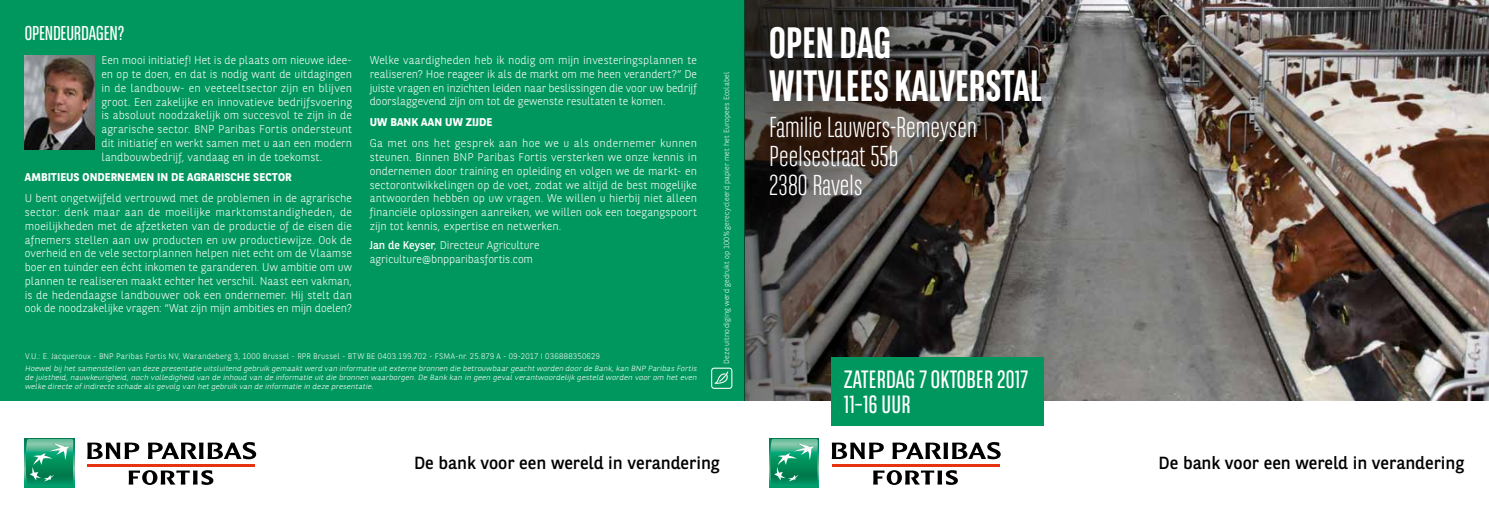
<style>
.page{position:relative;width:1489px;height:525px;background:#fff}
.page>*{position:absolute;margin:0;border:0;box-sizing:border-box;transform-origin:0 0}
.t1{font:700 43.75px/43.8px "BNPP Sans Condensed";color:#fff}
.t2{font:300 28.75px/28.8px "BNPP Sans Condensed";color:#fff}
.t3{font:25px/25px "BNPP Sans Condensed";letter-spacing:.01em;color:#fff}
.t4{font:20px "BNPP Sans Condensed";letter-spacing:-.01em;color:#fff}
.t5{font:17.5px "BNPP Sans";color:#000}
.t6{font:300 11.25px/13.8px "BNPP Sans";color:#fff;text-align:justify}
.t7{font:700 11.25px "BNPP Sans";letter-spacing:.005em;color:#fff}
.t8{font:300 8.12px "BNPP Sans";letter-spacing:.025em;color:#fff}
.t9{font:italic 300 7.5px/8.8px "BNPP Square";color:#fff;text-align:justify}
.t10{font:300 7.5px "BNPP Sans";letter-spacing:.025em;color:#fff}
.s1{font-weight:400}
</style>
<div class="page">
<img style="left:1318px;top:0;width:170px;height:400px">
<div style="left:0;top:0;width:744px;height:400px;background:#00975f"></div>
<img style="left:744px;top:0;width:574px;height:400px">
<svg style="left:769px;top:438px;width:50px;height:49px"></svg>
<svg style="left:770px;top:438px;width:47px;height:48px;background:#2ea279"></svg>
<hr style="left:831px;top:463px;width:168px;height:3px;background:#e63312">
<svg style="left:831px;top:442px;width:52px;height:17px"></svg>
<svg style="left:892px;top:442px;width:108px;height:17px"></svg>
<svg style="left:873px;top:470px;width:84px;height:14px"></svg>
<svg style="left:25px;top:438px;width:49px;height:49px"></svg>
<svg style="left:26px;top:438px;width:47px;height:48px;background:#2ea279"></svg>
<hr style="left:87px;top:463px;width:168px;height:3px;background:#e63312">
<svg style="left:87px;top:442px;width:52px;height:17px"></svg>
<svg style="left:148px;top:442px;width:108px;height:17px"></svg>
<svg style="left:129px;top:470px;width:84px;height:14px"></svg>
<img style="left:25px;top:56px;width:69px;height:94px">
<div style="left:739px;top:0;width:330px;height:225px;background:#000;opacity:.83"></div>
<svg style="left:711px;top:367px;width:21px;height:21px"></svg>
<div style="left:831px;top:357px;width:213px;height:68px;background:#00975f"></div>
<h3 class="t4" style="left:25px;top:20px;width:101px">OPENDEURDAGEN?</h3>
<p class="t6" style="left:101px;top:53px;width:252px">Een mooi initiatief! Het is de plaats om nieuwe idee&shy;ën op te doen, en dat is nodig want de uitdagingen in de landbouw- en veeteeltsector zijn en blijven groot. Een zakelijke en innovatieve bedrijfsvoering is absoluut noodzakelijk om succesvol te zijn in de agrarische sector. BNP Paribas Fortis ondersteunt dit initiatief en werkt samen met u aan een modern landbouwbedrijf, vandaag en in de toekomst.</p>
<p class="t7" style="left:25px;top:170px;width:268px">AMBITIEUS ONDERNEMEN IN DE AGRARISCHE SECTOR</p>
<p class="t6" style="left:25px;top:191px;width:329px">U bent ongetwijfeld vertrouwd met de problemen in de agrarische sector: denk maar aan de moeilijke marktomstandigheden, de moeilijkheden met de afzetketen van de productie of de eisen die afnemers stellen aan uw producten en uw productiewijze. Ook de overheid en de vele sectorplannen helpen niet echt om de Vlaamse boer en tuinder een écht inkomen te garanderen. Uw ambitie om uw plannen te realiseren maakt echter het verschil. Naast een vakman, is de hedendaagse landbouwer ook een ondernemer. Hij stelt dan ook de noodzakelijke vragen: “Wat zijn mijn ambities en mijn doelen?</p>
<p class="t6" style="left:370px;top:53px;width:329px">Welke vaardigheden heb ik nodig om mijn investeringsplannen te realiseren? Hoe reageer ik als de markt om me heen verandert?” De juiste vragen en inzichten leiden naar beslissingen die voor uw bedrijf doorslaggevend zijn om tot de gewenste resultaten te komen.</p>
<p class="t7" style="left:370px;top:115px;width:124px">UW BANK AAN UW ZIJDE</p>
<p class="t6" style="left:370px;top:136px;width:329px">Ga met ons het gesprek aan hoe we u als ondernemer kunnen steunen. Binnen BNP Paribas Fortis versterken we onze kennis in ondernemen door training en opleiding en volgen we de markt- en sectorontwikkelingen op de voet, zodat we altijd de best mogelijke antwoorden hebben op uw vragen. We willen u hierbij niet alleen financiële oplossingen aanreiken, we willen ook een toegangspoort zijn tot kennis, expertise en netwerken.</p>
<p class="t6" style="left:370px;top:238px;width:171px"><span class="s1">Jan de Keyser</span>, Directeur Agriculture agriculture@bnpparibasfortis.com</p>
<p class="t8" style="left:25px;top:351px;width:576px">V.U.: E. Jacqueroux - BNP Paribas Fortis NV, Warandeberg 3, 1000 Brussel - RPR Brussel - BTW BE 0403.199.702 - FSMA-nr. 25.879 A - 09-2017 I 036888350629</p>
<p class="t9" style="left:25px;top:363px;width:675px">Hoewelbij hetsamenstellen van deze presentatie uitsluitend gebruik gemaaktwerd van informatie uitexterne bronnen die betrouwbaargeachtworden doorde Bank,kan BNP Paribas Fortis de juistheid, nauwkeurigheid, noch volledigheid van de inhoud van de informatie uit die bronnen waarborgen. De Bank kan in geen geval verantwoordelij k gesteld worden voor om het even welke directe ofindirecte schade als gevolg van hetgebruik van de informatie in deze presentatie.</p>
<p class="t10" style="left:721px;top:364px;width:293px;rotate:-90deg">Deze uitnodiging werd gedrukt op 100% gerecycleerd papier met het Europees Ecolabel</p>
<h1 class="t1" style="left:769px;top:21px;width:274px">OPEN DAG<br>WITVLEES KALVERSTAL</h1>
<h2 class="t2" style="left:769px;top:112px;width:209px">Familie Lauwers-Remeysen<br>Peelsestraat 55b<br>2380 Ravels</h2>
<h3 class="t3" style="left:843px;top:366px;width:186px">ZATERDAG 7 OKTOBER 2017<br>11–16 UUR</h3>
<h3 class="t5" style="left:414px;top:450px;width:307px">De bank voor een wereld in verandering</h3>
<h3 class="t5" style="left:1158px;top:450px;width:307px">De bank voor een wereld in verandering</h3>
</div>
